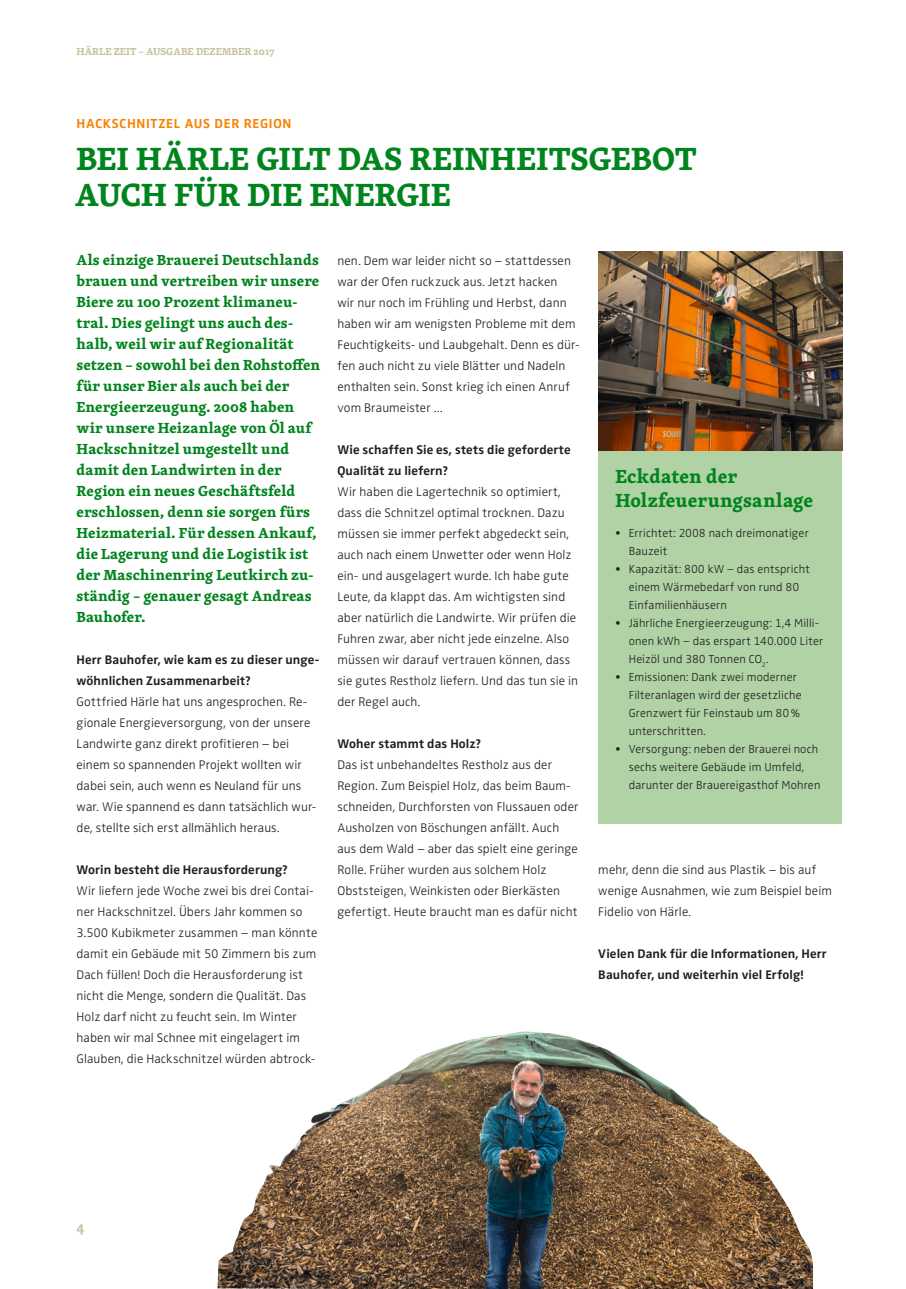
<style>
.page{position:relative;width:906px;height:1289px;background:#fff}
.page>*{position:absolute;margin:0;border:0;box-sizing:border-box;transform-origin:0 0}
.t1{font:700 33px/36px "Skolar Basic";letter-spacing:.015em;color:#00841d}
.t2{font:700 19.5px/24px "Skolar Basic";letter-spacing:.01em;color:#00841d}
.t3{font:700 15px/21px "Skolar Basic";letter-spacing:.01em;color:#00841d}
.t4{font:700 15px "Skolar Basic";color:#c7c3a0}
.t5{font:700 13.5px "Zwo";letter-spacing:.05em;color:#f68200}
.t6{font:300 12.9px/21px "Zwo";letter-spacing:.01em;color:#21201c}
.t7{font:700 12.9px/21px "Zwo";letter-spacing:.01em;color:#21201c}
.t8{font:300 12px/18px "Zwo";letter-spacing:.01em;color:#21201c}
.t9{font:700 10.5px "Skolar Basic";color:#c7c3a0}
</style>
<div class="page">
<div style="left:598px;top:451px;width:244px;height:373px;background:#b0d2a5"></div>
<img style="left:598px;top:252px;width:244px;height:199px">
<img style="left:217px;top:1031px;width:596px;height:257px">
<p class="t9" style="left:77px;top:44px;width:200px">HÄRLE ZEIT – AUSGABE DEZEMBER 2017</p>
<p class="t5" style="left:77px;top:116px;width:216px">HACKSCHNITZEL AUS DER REGION</p>
<h1 class="t1" style="left:75px;top:142px;width:623px">BEI HÄRLE GILT DAS REINHEITSGEBOT<br>AUCH FÜR DIE ENERGIE</h1>
<p class="t3" style="left:77px;top:250px;width:245px">Als einzige Brauerei Deutschlands brauen und vertreiben wir unsere<br>Biere zu 100 Prozent klimaneu&shy;tral. Dies gelingt uns auch des&shy;halb, weil wir auf Regionalität setzen – sowohl bei den Rohstoffen für unser Bier als auch bei der<br>Energieerzeugung. 2008 haben wir unsere Heizanlage von Öl auf<br>Hackschnitzel umgestellt und damit den Landwirten in der<br>Region ein neues Geschäftsfeld erschlossen, denn sie sorgen fürs<br>Heizmaterial. Für dessen Ankauf, die Lagerung und die Logistik ist der Maschinenring Leutkirch zu&shy;ständig – genauer gesagt Andreas<br>Bauhofer.</p>
<p class="t7" style="left:77px;top:649px;width:244px">Herr Bauhofer, wie kam es zu dieser unge&shy;wöhnlichen Zusammenarbeit?</p>
<p class="t6" style="left:77px;top:691px;width:241px">Gottfried Härle hat uns angesprochen. Re&shy;gionale Energieversorgung, von der unsere Landwirte ganz direkt profitieren – bei einem so spannenden Projekt wollten wir dabei sein, auch wenn es Neuland für uns war. Wie spannend es dann tatsächlich wur&shy;de, stellte sich erst allmählich heraus.</p>
<p class="t7" style="left:77px;top:859px;width:213px">Worin besteht die Herausforderung?</p>
<p class="t6" style="left:77px;top:880px;width:242px">Wir liefern jede Woche zwei bis drei Contai&shy;ner Hackschnitzel. Übers Jahr kommen so 3.500 Kubikmeter zusammen – man könnte damit ein Gebäude mit 50 Zimmern bis zum Dach füllen! Doch die Herausforderung ist nicht die Menge, sondern die Qualität. Das Holz darf nicht zu feucht sein. Im Winter haben wir mal Schnee mit eingelagert im Glauben, die Hackschnitzel würden abtrock-</p>
<p class="t6" style="left:337px;top:250px;width:244px">nen. Dem war leider nicht so – stattdessen war der Ofen ruckzuck aus. Jetzt hacken<br>wir nur noch im Frühling und Herbst, dann haben wir am wenigsten Probleme mit dem Feuchtigkeits- und Laubgehalt. Denn es dür&shy;fen auch nicht zu viele Blätter und Nadeln enthalten sein. Sonst krieg ich einen Anruf vom Braumeister ...</p>
<p class="t7" style="left:337px;top:439px;width:235px">Wie schaffen Sie es, stets die geforderte<br>Qualität zu liefern?</p>
<p class="t6" style="left:337px;top:481px;width:242px">Wir haben die Lagertechnik so optimiert, dass die Schnitzel optimal trocknen. Dazu müssen sie immer perfekt abgedeckt sein, auch nach einem Unwetter oder wenn Holz ein- und ausgelagert wurde. Ich habe gute Leute, da klappt das. Am wichtigsten sind aber natürlich die Landwirte. Wir prüfen die Fuhren zwar, aber nicht jede einzelne. Also müssen wir darauf vertrauen können, dass sie gutes Restholz liefern. Und das tun sie in der Regel auch.</p>
<p class="t7" style="left:337px;top:733px;width:145px">Woher stammt das Holz?</p>
<p class="t6" style="left:337px;top:754px;width:243px">Das ist unbehandeltes Restholz aus der Region. Zum Beispiel Holz, das beim Baum&shy;schneiden, Durchforsten von Flussauen oder Ausholzen von Böschungen anfällt. Auch aus dem Wald – aber das spielt eine geringe Rolle. Früher wurden aus solchem Holz Obststeigen, Weinkisten oder Bierkästen gefertigt. Heute braucht man es dafür nicht</p>
<h2 class="t2" style="left:615px;top:464px;width:199px">Eckdaten der<br>Holzfeuerungsanlage</h2>
<p class="t8" style="left:629px;top:524px;width:181px;text-indent:-14px">• Errichtet: 2008 nach dreimonatiger<br>Bauzeit</p>
<p class="t8" style="left:629px;top:560px;width:183px;text-indent:-14px">• Kapazität: 800 kW – das entspricht einem Wärmebedarf von rund 80<br>Einfamilienhäusern</p>
<p class="t8" style="left:629px;top:614px;width:196px;text-indent:-14px">• Jährliche Energieerzeugung: 1,4 Milli&shy;onen kWh – das erspart 140.000 Liter<br>Heizöl und 380 Tonnen CO<sub>2</sub>.</p>
<p class="t8" style="left:629px;top:668px;width:174px;text-indent:-14px">• Emissionen: Dank zwei moderner<br>Filteranlagen wird der gesetzliche<br>Grenzwert für Feinstaub um 80 % unterschritten.</p>
<p class="t8" style="left:629px;top:740px;width:193px;text-indent:-14px">• Versorgung: neben der Brauerei noch sechs weitere Gebäude im Umfeld, darunter der Brauereigasthof Mohren</p>
<p class="t6" style="left:598px;top:859px;width:235px">mehr, denn die sind aus Plastik – bis auf wenige Ausnahmen, wie zum Beispiel beim<br>Fidelio von Härle.</p>
<p class="t7" style="left:598px;top:943px;width:230px">Vielen Dank für die Informationen, Herr<br>Bauhofer, und weiterhin viel Erfolg!</p>
<p class="t4" style="left:77px;top:1216px;width:9px">4</p>
</div>
